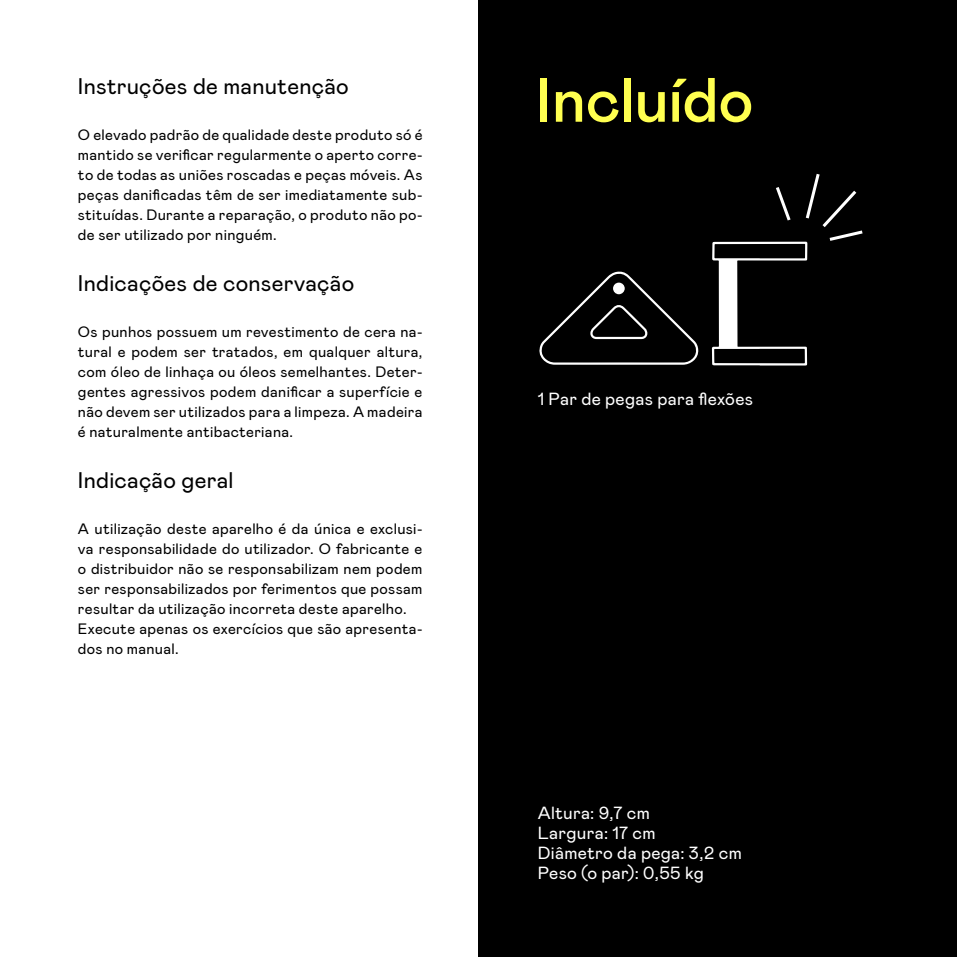
<style>
.page{position:relative;width:957px;height:957px;background:#fff}
.page>*{position:absolute;margin:0;border:0;box-sizing:border-box;transform-origin:0 0}
.t1{font:500 62.5px "Mabry";letter-spacing:-.005em;color:#ffff50}
.t2{font:22.5px "Mabry";letter-spacing:.01em;color:#000}
.t3{font:17.5px/20px "Mabry";letter-spacing:.02em;color:#fff}
.t4{font:15px/20px "Mabry";letter-spacing:.025em;color:#000;text-align:justify}
</style>
<div class="page">
<div style="left:478px;top:0;width:479px;height:957px;background:#000"></div>
<svg style="left:712px;top:174px;width:150px;height:191px"></svg>
<svg style="left:539px;top:271px;width:159px;height:94px"></svg>
<div style="left:613px;top:283px;width:12px;height:11px;background:#fff;border-radius:50%"></div>
<h2 class="t2" style="left:78px;top:70px;width:272px">Instruções de manutenção</h2>
<p class="t4" style="left:78px;top:124px;width:346px">O elevado padrão de qualidade deste produto só é mantido se verificar regularmente o aperto corre&shy;to de todas as uniões roscadas e peças móveis. As peças danificadas têm de ser imediatamente sub&shy;stituídas. Durante a reparação, o produto não po&shy;de ser utilizado por ninguém.</p>
<h2 class="t2" style="left:78px;top:267px;width:278px">Indicações de conservação</h2>
<p class="t4" style="left:78px;top:321px;width:346px">Os punhos possuem um revestimento de cera na&shy;tural e podem ser tratados, em qualquer altura, com óleo de linhaça ou óleos semelhantes. Deter&shy;gentes agressivos podem danificar a superfície e não devem ser utilizados para a limpeza. A madeira é naturalmente antibacteriana.</p>
<h2 class="t2" style="left:78px;top:464px;width:157px">Indicação geral</h2>
<p class="t4" style="left:78px;top:518px;width:346px;text-align:left">A utilização deste aparelho é da única e exclusi&shy;va responsabilidade do utilizador. O fabricante e o distribuidor não se responsabilizam nem podem ser responsabilizados por ferimentos que possam resultar da utilização incorreta deste aparelho.<br>Execute apenas os exercícios que são apresenta&shy;dos no manual.</p>
<h1 class="t1" style="left:536px;top:55px;width:219px">Incluído</h1>
<p class="t3" style="left:538px;top:388px;width:217px">1 Par de pegas para flexões</p>
<p class="t3" style="left:538px;top:802px;width:206px">Altura: 9,7 cm<br>Largura: 17 cm<br>Diâmetro da pega: 3,2 cm<br>Peso (o par): 0,55 kg</p>
</div>
